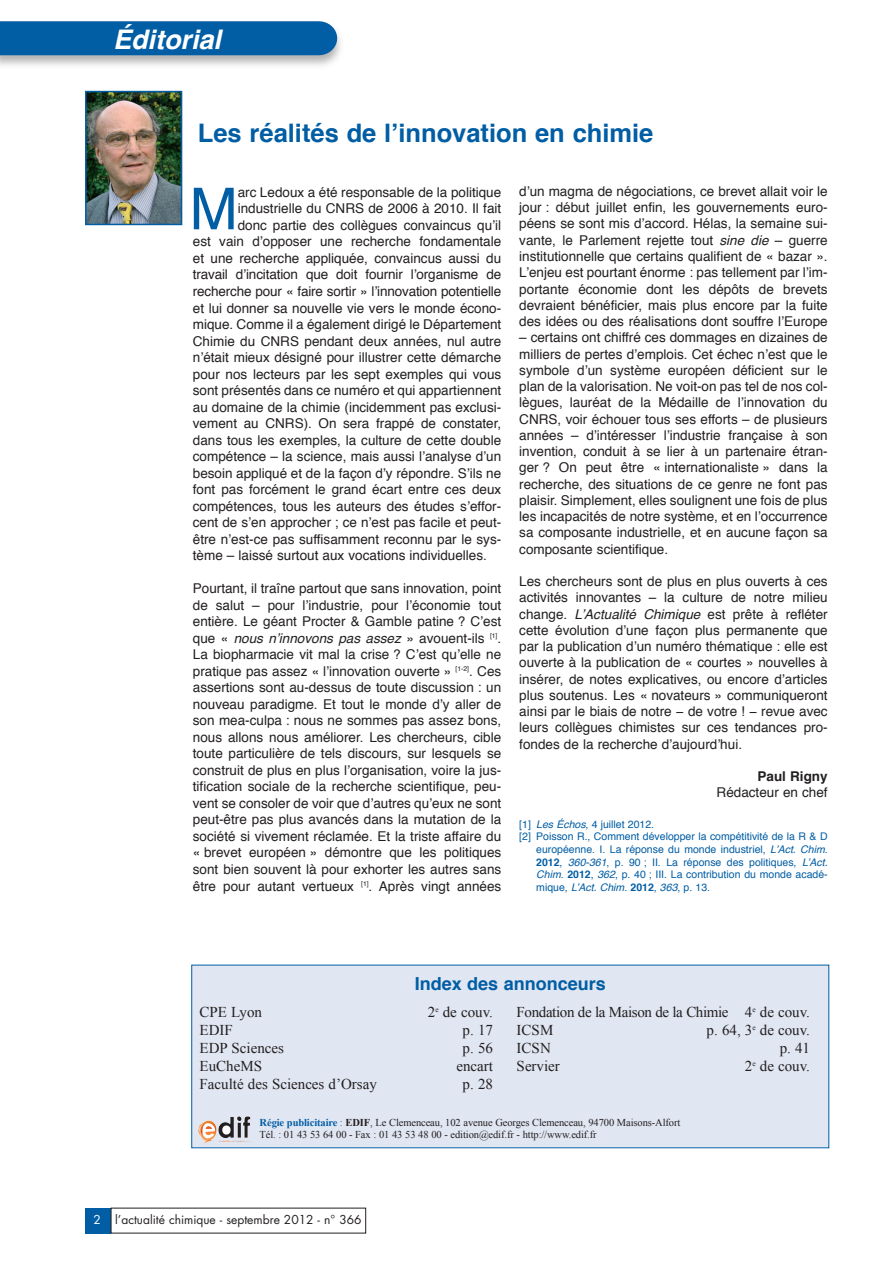
<style>
.page{position:relative;width:893px;height:1263px;background:#fff}
.page>*{position:absolute;margin:0;border:0;box-sizing:border-box;transform-origin:0 0}
.t1{font:57.9px "Helvetica";color:#015da4}
.t2{font:italic 700 27px "Helvetica";color:#fff}
.t3{font:700 25.5px "Helvetica";color:#015da4}
.t4{font:700 18px "Helvetica";color:#015da4}
.t5{font:15px "Times New Roman";color:#231f20}
.t6{font:15px/18px "Times New Roman";letter-spacing:-.025em;color:#231f20}
.t7{font:13.5px/16.2px "Helvetica";color:#231f20;text-align:justify}
.t8{font:700 13.5px "Helvetica";color:#231f20}
.t9{font:12px "Futura";color:#231f20}
.t10{font:10.5px "Helvetica";color:#015da4}
.t11{font:10.5px/12.6px "Times New Roman";letter-spacing:-.01em;color:#231f20}
.s1{font-style:italic}
.s2{font-weight:700}
.s3{font-weight:700;color:#015da4}
.s4{color:#015da4}
.s5{color:#fff}
</style>
<div class="page">
<div style="left:0;top:21px;width:337px;height:34px;background:#015da4"></div>
<div style="left:85px;top:1208px;width:26px;height:25px;background:#015da4"></div>
<img style="left:88px;top:94px;width:91px;height:128px">
<div style="left:85px;top:91px;width:97px;height:134px;border:2px solid #015da4"></div>
<div style="left:192px;top:965px;width:636px;height:182px;background:#e0e6f2"></div>
<img style="left:198px;top:1116px;width:52px;height:29px">
<h2 class="t2" style="left:113px;top:28px;width:109px">Éditorial</h2>
<h3 class="t3" style="left:198px;top:123px;width:457px">Les réalités de l’innovation en chimie</h3>
<h1 class="t1" style="left:190px;top:185px;width:50px">M</h1>
<p class="t7" style="left:238px;top:185px;width:265px">arc Ledoux a été responsable de la politique</p>
<p class="t7" style="left:238px;top:202px;width:265px">industrielle du CNRS de 2006 à 2010. Il fait</p>
<p class="t7" style="left:238px;top:218px;width:265px">donc partie des collègues convaincus qu’il</p>
<p class="t7" style="left:193px;top:235px;width:310px">est vain d’opposer une recherche fondamentale</p>
<p class="t7" style="left:193px;top:251px;width:310px">et une recherche appliquée, convaincus aussi du</p>
<p class="t7" style="left:193px;top:268px;width:310px">travail d’incitation que doit fournir l’organisme de</p>
<p class="t7" style="left:193px;top:284px;width:310px">recherche pour « faire sortir » l’innovation potentielle</p>
<p class="t7" style="left:193px;top:301px;width:310px">et lui donner sa nouvelle vie vers le monde écono-</p>
<p class="t7" style="left:193px;top:317px;width:310px">mique. Comme il a également dirigé le Département</p>
<p class="t7" style="left:193px;top:334px;width:310px">Chimie du CNRS pendant deux années, nul autre</p>
<p class="t7" style="left:193px;top:350px;width:310px">n’était mieux désigné pour illustrer cette démarche</p>
<p class="t7" style="left:193px;top:367px;width:310px">pour nos lecteurs par les sept exemples qui vous</p>
<p class="t7" style="left:193px;top:383px;width:310px">sont présentés dans ce numéro et qui appartiennent</p>
<p class="t7" style="left:193px;top:400px;width:310px">au domaine de la chimie (incidemment pas exclusi-</p>
<p class="t7" style="left:193px;top:416px;width:310px">vement au CNRS). On sera frappé de constater,</p>
<p class="t7" style="left:193px;top:433px;width:310px">dans tous les exemples, la culture de cette double</p>
<p class="t7" style="left:193px;top:449px;width:310px">compétence – la science, mais aussi l’analyse d’un</p>
<p class="t7" style="left:193px;top:466px;width:310px">besoin appliqué et de la façon d’y répondre. S’ils ne</p>
<p class="t7" style="left:193px;top:482px;width:310px">font pas forcément le grand écart entre ces deux</p>
<p class="t7" style="left:193px;top:499px;width:310px">compétences, tous les auteurs des études s’effor-</p>
<p class="t7" style="left:193px;top:515px;width:310px">cent de s’en approcher ; ce n’est pas facile et peut-</p>
<p class="t7" style="left:193px;top:532px;width:310px">être n’est-ce pas suffisamment reconnu par le sys-</p>
<p class="t7" style="left:193px;top:548px;width:296px">tème – laissé surtout aux vocations individuelles.</p>
<p class="t7" style="left:193px;top:581px;width:310px">Pourtant, il traîne partout que sans innovation, point de salut – pour l’industrie, pour l’économie tout entière. Le géant Procter &amp; Gamble patine ? C’est que « <span class="s1">nous n’innovons pas assez</span> » avouent-ils <sup>[1]</sup>.<br>La biopharmacie vit mal la crise ? C’est qu’elle ne pratique pas assez « l’innovation ouverte » <sup>[1-2]</sup>. Ces assertions sont au-dessus de toute discussion : un nouveau paradigme. Et tout le monde d’y aller de son mea-culpa : nous ne sommes pas assez bons, nous allons nous améliorer. Les chercheurs, cible toute particulière de tels discours, sur lesquels se construit de plus en plus l’organisation, voire la jus&shy;tification sociale de la recherche scientifique, peu&shy;vent se consoler de voir que d’autres qu’eux ne sont peut-être pas plus avancés dans la mutation de la société si vivement réclamée. Et la triste affaire du « brevet européen » démontre que les politiques sont bien souvent là pour exhorter les autres sans être pour autant vertueux <sup>[1]</sup>. Après vingt années</p>
<p class="t7" style="left:519px;top:184px;width:310px">d’un magma de négociations, ce brevet allait voir le jour : début juillet enfin, les gouvernements euro&shy;péens se sont mis d’accord. Hélas, la semaine sui&shy;vante, le Parlement rejette tout <span class="s1">sine die</span> – guerre institutionnelle que certains qualifient de « bazar ».<br>L’enjeu est pourtant énorme : pas tellement par l’im&shy;portante économie dont les dépôts de brevets devraient bénéficier, mais plus encore par la fuite des idées ou des réalisations dont souffre l’Europe</p>
<p class="t7" style="left:519px;top:330px;width:310px">– certains ont chiffré ces dommages en dizaines de milliers de pertes d’emplois. Cet échec n’est que le symbole d’un système européen déficient sur le plan de la valorisation. Ne voit-on pas tel de nos col&shy;lègues, lauréat de la Médaille de l’innovation du CNRS, voir échouer tous ses efforts – de plusieurs années – d’intéresser l’industrie française à son invention, conduit à se lier à un partenaire étran&shy;ger ? On peut être « internationaliste » dans la recherche, des situations de ce genre ne font pas plaisir. Simplement, elles soulignent une fois de plus les incapacités de notre système, et en l’occurrence sa composante industrielle, et en aucune façon sa composante scientifique.</p>
<p class="t7" style="left:519px;top:574px;width:310px">Les chercheurs sont de plus en plus ouverts à ces activités innovantes – la culture de notre milieu change. <span class="s1">L’Actualité Chimique</span> est prête à refléter cette évolution d’une façon plus permanente que par la publication d’un numéro thématique : elle est ouverte à la publication de « courtes » nouvelles à insérer, de notes explicatives, ou encore d’articles plus soutenus. Les « novateurs » communiqueront ainsi par le biais de notre − de votre ! − revue avec leurs collègues chimistes sur ces tendances pro&shy;fondes de la recherche d’aujourd’hui.</p>
<p class="t8" style="left:757px;top:771px;width:72px">Paul Rigny</p>
<p class="t7" style="left:717px;top:786px;width:113px">Rédacteur en chef</p>
<p class="t10" style="left:519px;top:820px;width:136px">[1] <span class="s1">Les Échos</span>, 4 juillet 2012.</p>
<p class="t10" style="left:519px;top:832px;width:310px">[2] Poisson R., Comment développer la compétitivité de la R &amp; D</p>
<p class="t10" style="left:536px;top:845px;width:293px">européenne. I. La réponse du monde industriel, <span class="s1">L’Act. Chim</span>.</p>
<p class="t10" style="left:536px;top:858px;width:293px"><span class="s2">2012</span>, <span class="s1">360-361</span>, p. 90 ; II. La réponse des politiques, <span class="s1">L’Act.</span></p>
<p class="t10" style="left:536px;top:870px;width:293px"><span class="s1">Chim</span>. <span class="s2">2012</span>, <span class="s1">362</span>, p. 40 ; III. La contribution du monde acadé-</p>
<p class="t10" style="left:536px;top:883px;width:175px">mique, <span class="s1">L’Act. Chim</span>. <span class="s2">2012</span>, <span class="s1">363</span>, p. 13.</p>
<h3 class="t4" style="left:415px;top:976px;width:193px">Index des annonceurs</h3>
<p class="t5" style="left:200px;top:1004px;width:64px">CPE Lyon</p>
<p class="t5" style="left:428px;top:1004px;width:67px">2<sup>e</sup> de couv.</p>
<p class="t5" style="left:200px;top:1022px;width:35px">EDIF</p>
<p class="t5" style="left:463px;top:1022px;width:32px">p. 17</p>
<p class="t5" style="left:200px;top:1040px;width:86px">EDP Sciences</p>
<p class="t5" style="left:463px;top:1040px;width:32px">p. 56</p>
<p class="t5" style="left:200px;top:1058px;width:64px">EuCheMS</p>
<p class="t5" style="left:456px;top:1058px;width:38px">encart</p>
<p class="t5" style="left:200px;top:1076px;width:179px">Faculté des Sciences d’Orsay</p>
<p class="t5" style="left:463px;top:1076px;width:32px">p. 28</p>
<p class="t6" style="left:517px;top:1003px;width:295px">Fondation de la Maison de la Chimie 4<sup>e</sup> de couv.<br>ICSM</p>
<p class="t5" style="left:707px;top:1022px;width:105px">p. 64, 3<sup>e</sup> de couv.</p>
<p class="t5" style="left:517px;top:1040px;width:36px">ICSN</p>
<p class="t5" style="left:780px;top:1040px;width:32px">p. 41</p>
<p class="t5" style="left:517px;top:1058px;width:45px">Servier</p>
<p class="t5" style="left:745px;top:1058px;width:67px">2<sup>e</sup> de couv.</p>
<p class="t11" style="left:260px;top:1116px;width:422px"><span class="s3">Régie publicitaire</span> <span class="s4">:</span> <span class="s2">EDIF</span>, Le Clemenceau, 102 avenue Georges Clemenceau, 94700 Maisons-Alfort<br>Tél. : 01 43 53 64 00 - Fax : 01 43 53 48 00 - edition@edif.fr - http://www.edif.fr</p>
<p class="t9" style="left:94px;top:1214px;width:269px"><span class="s5">2</span> l’actualité chimique - septembre 2012 - n° 366</p>
</div>
